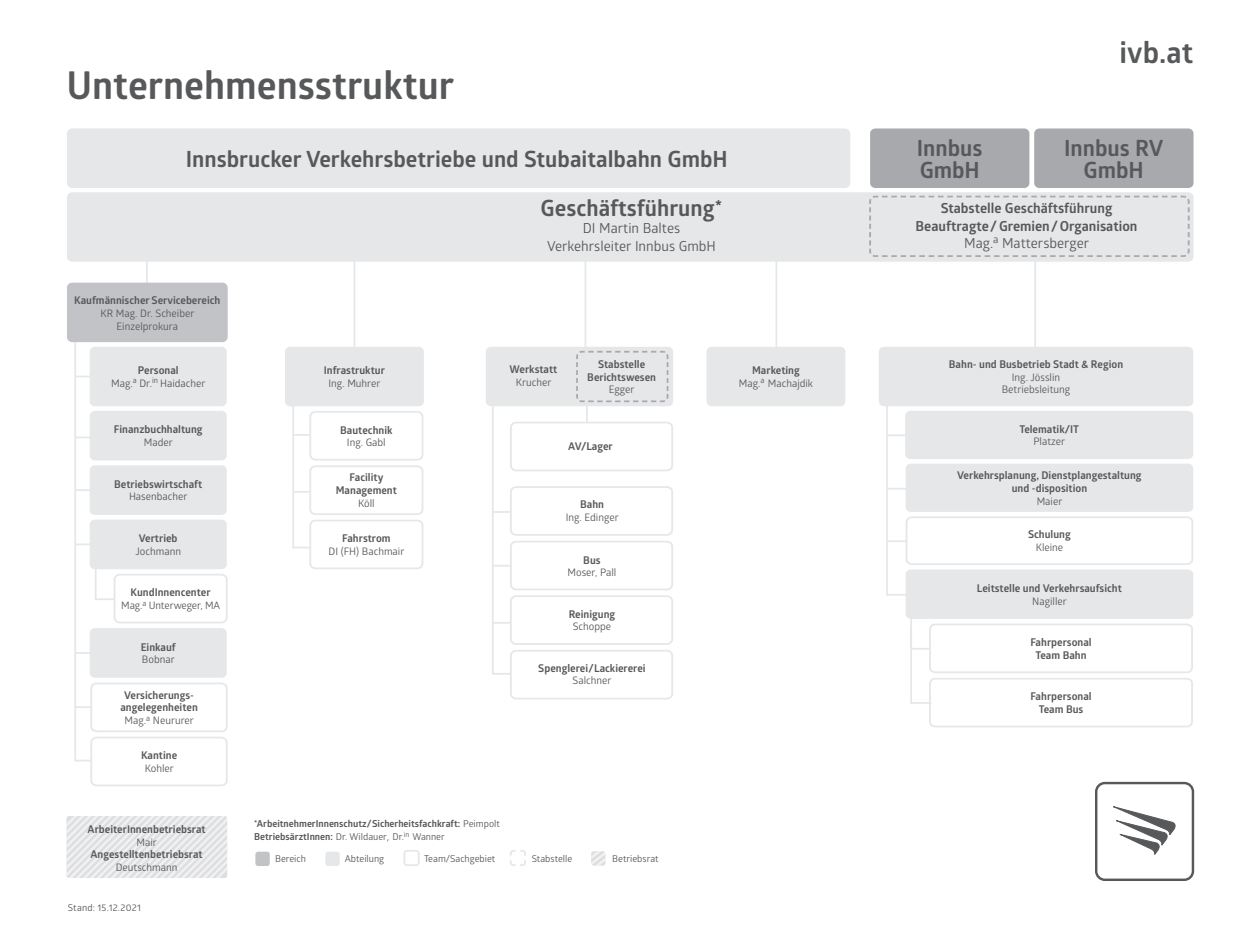
<style>
.page{position:relative;width:1260px;height:945px;background:#fff}
.page>*{position:absolute;margin:0;border:0;box-sizing:border-box;transform-origin:0 0}
.t1{font:700 38.5px "Glober";color:#57585a}
.t2{font:700 29.57px "Glober";color:#57585a}
.t3{font:700 22.4px/21.9px "Glober";color:#57585a}
.t4{font:700 13.83px/17.5px "Glober";color:#57585a;text-align:center}
.t5{font:13.83px/17.5px "Glober";color:#57585a;text-align:center}
.t6{font:700 10.67px/12.8px "Glober";color:#57585a;text-align:center}
.t7{font:10.33px/12.6px "Glober";color:#57585a;text-align:center}
.t8{font:10.15px "Glober";letter-spacing:-.01em;color:#57585a}
.t9{font:700 9.62px "Glober";color:#57585a}
.t10{font:9.45px "Glober";color:#57585a}
.t11{font:9.45px "Glober";letter-spacing:.025em;color:#57585a}
.s1{font-weight:400}
.s2{font-weight:400;font-size:9.45px}
.s3{font-weight:700;font-size:9.62px}
.s4{font-family:"Frutiger LT Pro";font-weight:300}
</style>
<div class="page">
<div style="left:1095px;top:782px;width:99px;height:99px;border:2px solid #57585a;border-radius:9px"></div>
<svg style="left:1113px;top:806px;width:63px;height:49px"></svg>
<svg style="left:292px;top:406px;width:17px;height:143px"></svg>
<svg style="left:74px;top:342px;width:43px;height:420px"></svg>
<hr style="left:146px;top:260px;width:2px;height:24px;background:#e6e7e9">
<hr style="left:354px;top:231px;width:1px;height:116px;background:#e6e7e9">
<hr style="left:585px;top:259px;width:1px;height:96px;background:#e6e7e9">
<hr style="left:776px;top:259px;width:1px;height:96px;background:#e6e7e9">
<hr style="left:886px;top:348px;width:2px;height:248px;background:#e6e7e9">
<hr style="left:1034px;top:259px;width:2px;height:96px;background:#e6e7e9">
<div style="left:929px;top:678px;width:264px;height:49px;border:2px solid #e6e7e9;border-radius:5px"></div>
<div style="left:67px;top:192px;width:1127px;height:70px;background:#e6e7e9;border-radius:5px"></div>
<div style="left:67px;top:128px;width:783px;height:60px;background:#e6e7e9;border-radius:5px"></div>
<div style="left:870px;top:128px;width:159px;height:60px;background:#a8a9ad;border-radius:5px"></div>
<div style="left:1034px;top:128px;width:160px;height:60px;background:#a8a9ad;border-radius:5px"></div>
<div style="left:879px;top:347px;width:314px;height:59px;background:#e6e7e9;border-radius:5px"></div>
<div style="left:707px;top:347px;width:138px;height:59px;background:#e6e7e9;border-radius:5px"></div>
<div style="left:510px;top:422px;width:163px;height:49px;border:2px solid #e6e7e9;border-radius:5px"></div>
<div style="left:510px;top:486px;width:163px;height:50px;border:2px solid #e6e7e9;border-radius:5px"></div>
<div style="left:510px;top:541px;width:163px;height:49px;border:2px solid #e6e7e9;border-radius:5px"></div>
<div style="left:510px;top:595px;width:163px;height:50px;border:2px solid #e6e7e9;border-radius:5px"></div>
<div style="left:510px;top:650px;width:163px;height:50px;border:2px solid #e6e7e9;border-radius:5px"></div>
<div style="left:486px;top:347px;width:187px;height:59px;background:#e6e7e9;border-radius:5px"></div>
<div style="left:309px;top:520px;width:114px;height:49px;border:2px solid #e6e7e9;border-radius:5px"></div>
<div style="left:309px;top:411px;width:114px;height:50px;border:2px solid #e6e7e9;border-radius:5px"></div>
<div style="left:309px;top:465px;width:114px;height:50px;border:2px solid #e6e7e9;border-radius:5px"></div>
<div style="left:285px;top:347px;width:139px;height:59px;background:#e6e7e9;border-radius:5px"></div>
<div style="left:114px;top:574px;width:114px;height:49px;border:2px solid #e6e7e9;border-radius:5px"></div>
<div style="left:90px;top:628px;width:137px;height:50px;background:#e6e7e9;border-radius:5px"></div>
<div style="left:90px;top:683px;width:138px;height:49px;border:2px solid #e6e7e9;border-radius:5px"></div>
<div style="left:90px;top:737px;width:138px;height:49px;border:2px solid #e6e7e9;border-radius:5px"></div>
<div style="left:90px;top:520px;width:137px;height:49px;background:#e6e7e9;border-radius:5px"></div>
<div style="left:90px;top:347px;width:137px;height:59px;background:#e6e7e9;border-radius:5px"></div>
<div style="left:67px;top:283px;width:161px;height:59px;background:#c2c3c6;border-radius:5px"></div>
<svg style="left:66px;top:816px;width:161px;height:62px"></svg>
<div style="left:906px;top:569px;width:287px;height:50px;background:#e6e7e9;border-radius:5px"></div>
<div style="left:90px;top:411px;width:137px;height:49px;background:#e6e7e9;border-radius:5px"></div>
<div style="left:90px;top:465px;width:137px;height:50px;background:#e6e7e9;border-radius:5px"></div>
<hr style="left:887px;top:488px;width:20px;height:2px;background:#e6e7e9">
<hr style="left:887px;top:434px;width:20px;height:2px;background:#e6e7e9">
<hr style="left:887px;top:540px;width:20px;height:2px;background:#e6e7e9">
<hr style="left:887px;top:594px;width:20px;height:2px;background:#e6e7e9">
<svg style="left:576px;top:351px;width:93px;height:71px"></svg>
<div style="left:905px;top:411px;width:288px;height:48px;background:#e6e7e9;border-radius:5px"></div>
<div style="left:906px;top:464px;width:287px;height:48px;background:#e6e7e9;border-radius:5px"></div>
<div style="left:906px;top:516px;width:287px;height:49px;border:2px solid #e6e7e9;border-radius:5px"></div>
<svg style="left:910px;top:619px;width:23px;height:86px"></svg>
<div style="left:929px;top:624px;width:264px;height:49px;border:2px solid #e6e7e9;border-radius:5px"></div>
<div style="left:255px;top:852px;width:15px;height:14px;background:#c2c3c6;border-radius:3px"></div>
<div style="left:325px;top:852px;width:15px;height:14px;background:#e6e7e9;border-radius:3px"></div>
<div style="left:404px;top:850px;width:16px;height:16px;border:2px solid #e6e7e9;border-radius:3px"></div>
<svg style="left:510px;top:850px;width:16px;height:16px"></svg>
<svg style="left:492px;top:406px;width:20px;height:270px"></svg>
<svg style="left:869px;top:195px;width:321px;height:62px"></svg>
<svg style="left:591px;top:851px;width:15px;height:15px"></svg>
<h1 class="t1" style="left:66px;top:58px;width:389px">Unternehmensstruktur</h1>
<h2 class="t2" style="left:1120px;top:32px;width:75px">ivb.at</h2>
<h3 class="t3" style="left:186px;top:147px;width:543px">Innsbrucker Verkehrsbetriebe und Stubaitalbahn GmbH</h3>
<h3 class="t3" style="left:917px;top:136px;width:67px">Innbus<br>GmbH</h3>
<h3 class="t3" style="left:1064px;top:136px;width:101px;text-align:center">Innbus RV<br>GmbH</h3>
<h3 class="t3" style="left:541px;top:196px;width:183px">Geschäftsführung*</h3>
<p class="t5" style="left:547px;top:219px;width:170px">DI Martin Baltes<br>Verkehrsleiter Innbus GmbH</p>
<p class="t4" style="left:916px;top:199px;width:223px">Stabstelle Geschäftsführung<br>Beauftragte / Gremien / Organisation<br><span class="s1">Mag.</span><sup>a</sup> <span class="s1">Mattersberger</span></p>
<p class="t6" style="left:74px;top:294px;width:148px">Kaufmännischer Servicebereich</p>
<p class="t7" style="left:100px;top:307px;width:95px">KR Mag. Dr. Scheiber<br>Einzelprokura</p>
<p class="t6" style="left:138px;top:364px;width:42px">Personal</p>
<p class="t7" style="left:111px;top:377px;width:96px">Mag.<sup>a</sup> Dr.<sup>in</sup> Haidacher</p>
<p class="t6" style="left:324px;top:364px;width:62px">Infrastruktur</p>
<p class="t7" style="left:329px;top:377px;width:53px">Ing. Muhrer</p>
<p class="t6" style="left:510px;top:363px;width:49px">Werkstatt</p>
<p class="t7" style="left:516px;top:375px;width:37px">Krucher</p>
<p class="t6" style="left:587px;top:358px;width:70px">Stabstelle<br>Berichtswesen</p>
<p class="t7" style="left:609px;top:383px;width:27px">Egger</p>
<p class="t6" style="left:752px;top:364px;width:49px">Marketing</p>
<p class="t7" style="left:739px;top:377px;width:76px">Mag.<sup>a</sup> Machajdik</p>
<p class="t6" style="left:949px;top:358px;width:176px">Bahn- und Busbetrieb Stadt &amp; Region</p>
<p class="t7" style="left:1002px;top:370px;width:70px">Ing. Jösslin<br>Betriebsleitung</p>
<p class="t6" style="left:114px;top:423px;width:90px">Finanzbuchhaltung</p>
<p class="t7" style="left:144px;top:436px;width:30px">Mader</p>
<p class="t6" style="left:114px;top:477px;width:90px">Betriebswirtschaft</p>
<p class="t7" style="left:129px;top:490px;width:60px">Hasenbacher</p>
<p class="t6" style="left:139px;top:532px;width:40px">Vertrieb</p>
<p class="t7" style="left:135px;top:544px;width:47px">Jochmann</p>
<p class="t6" style="left:131px;top:586px;width:82px">KundInnencenter</p>
<p class="t8" style="left:121px;top:598px;width:101px">Mag.<sup>a</sup> Unterweger, MA</p>
<p class="t6" style="left:340px;top:423px;width:54px">Bautechnik</p>
<p class="t7" style="left:347px;top:436px;width:40px">Ing. Gabl</p>
<p class="t6" style="left:336px;top:471px;width:63px">Facility<br>Management</p>
<p class="t7" style="left:358px;top:497px;width:18px">Köll</p>
<p class="t6" style="left:342px;top:532px;width:50px">Fahrstrom</p>
<p class="t7" style="left:329px;top:544px;width:77px">DI (FH) Bachmair</p>
<p class="t6" style="left:568px;top:440px;width:46px">AV/Lager</p>
<p class="t6" style="left:580px;top:498px;width:25px">Bahn</p>
<p class="t7" style="left:566px;top:510px;width:54px">Ing. Edinger</p>
<p class="t6" style="left:583px;top:553px;width:19px">Bus</p>
<p class="t7" style="left:568px;top:566px;width:50px">Moser, Pall</p>
<p class="t6" style="left:569px;top:607px;width:48px">Reinigung</p>
<p class="t7" style="left:573px;top:620px;width:40px">Schoppe</p>
<p class="t6" style="left:1019px;top:422px;width:61px">Telematik/IT</p>
<p class="t7" style="left:1033px;top:435px;width:33px">Platzer</p>
<p class="t6" style="left:957px;top:469px;width:186px">Verkehrsplanung, Dienstplangestaltung und -disposition</p>
<p class="t7" style="left:1037px;top:494px;width:27px">Maier</p>
<p class="t6" style="left:1028px;top:528px;width:44px">Schulung</p>
<p class="t7" style="left:1036px;top:541px;width:29px">Kleine</p>
<p class="t6" style="left:977px;top:582px;width:146px">Leitstelle und Verkehrsaufsicht</p>
<p class="t7" style="left:1032px;top:594px;width:36px">Nagiller</p>
<p class="t6" style="left:141px;top:640px;width:37px">Einkauf</p>
<p class="t7" style="left:142px;top:653px;width:34px">Bobnar</p>
<p class="t6" style="left:538px;top:661px;width:109px">Spenglerei/Lackiererei</p>
<p class="t7" style="left:573px;top:674px;width:40px">Salchner</p>
<p class="t6" style="left:1030px;top:636px;width:63px">Fahrpersonal<br>Team Bahn</p>
<p class="t6" style="left:120px;top:688px;width:79px">Versicherungs&shy;angelegenheiten</p>
<p class="t7" style="left:125px;top:714px;width:71px">Mag.<sup>a</sup> Neururer</p>
<p class="t6" style="left:141px;top:749px;width:38px">Kantine</p>
<p class="t7" style="left:145px;top:761px;width:31px">Kohler</p>
<p class="t6" style="left:1030px;top:690px;width:63px">Fahrpersonal<br>Team Bus</p>
<p class="t6" style="left:88px;top:823px;width:120px">ArbeiterInnenbetriebsrat</p>
<p class="t7" style="left:137px;top:835px;width:22px">Mair</p>
<p class="t6" style="left:91px;top:848px;width:114px">Angestelltenbetriebsrat</p>
<p class="t7" style="left:116px;top:861px;width:63px">Deutschmann</p>
<p class="t9" style="left:254px;top:817px;width:247px">*ArbeitnehmerInnenschutz/Sicherheitsfachkraft: <span class="s2">Peimpolt</span></p>
<p class="t10" style="left:254px;top:830px;width:192px"><span class="s3">BetriebsärztInnen:</span> Dr. Wildauer<span class="s4">,</span> Dr.<sup>in</sup> Wanner</p>
<p class="t10" style="left:275px;top:852px;width:32px">Bereich</p>
<p class="t10" style="left:345px;top:852px;width:41px">Abteilung</p>
<p class="t10" style="left:424px;top:852px;width:73px">Team/Sachgebiet</p>
<p class="t10" style="left:532px;top:852px;width:42px">Stabstelle</p>
<p class="t10" style="left:612px;top:852px;width:48px">Betriebsrat</p>
<p class="t11" style="left:68px;top:901px;width:75px">Stand: 15.12.2021</p>
</div>
